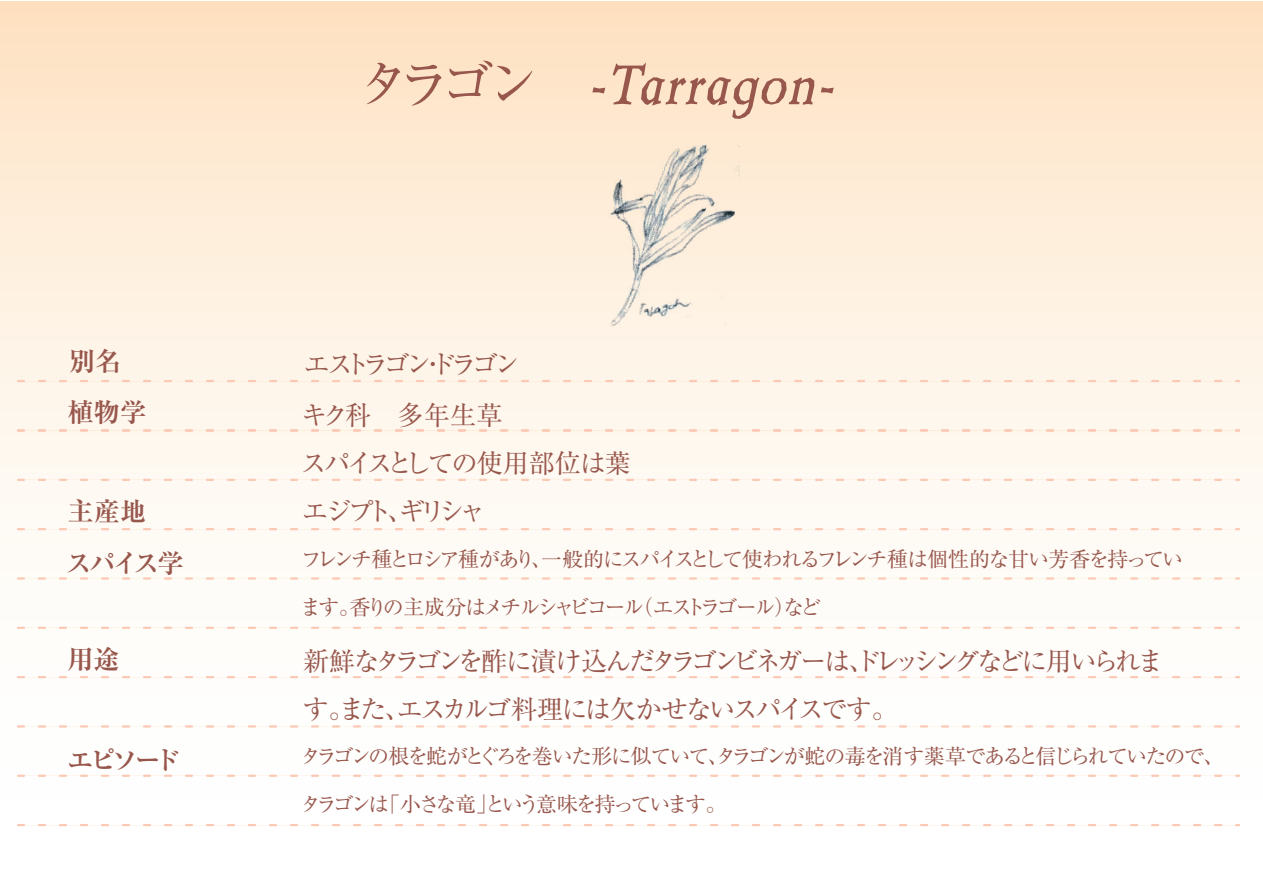
<style>
.page{position:relative;width:1263px;height:893px;background:#fff}
.page>*{position:absolute;margin:0;border:0;box-sizing:border-box;transform-origin:0 0}
.t1{font:italic 700 54px "Berylium";letter-spacing:.05em;color:#98574c}
.t2{font:26.25px/48px "Ryumin Pro";letter-spacing:-.145em;color:#98574c}
.t3{font:26.25px/48px "Ryumin Pro";letter-spacing:-.125em;color:#98574c}
.t4{font:700 26.25px/51.8px "Ryumin Pro";letter-spacing:-.095em;color:#98574c}
.t5{font:26.25px "Ryumin Pro";letter-spacing:-.215em;color:#98574c}
.t6{font:21px "Ryumin Pro";letter-spacing:-.115em;color:#98574c}
.t7{font:21px "Ryumin Pro";letter-spacing:-.15em;color:#98574c}
.s1{font-family:"Ryumin Pro";font-weight:400;font-style:normal}
</style>
<div class="page">
<div style="left:0;top:2px;width:1263px;height:891px;background:linear-gradient(to bottom,#fee6ca,#feffff)"></div>
<svg style="left:18px;top:479px;width:1221px;height:2px"></svg>
<svg style="left:18px;top:528px;width:1221px;height:2px"></svg>
<svg style="left:18px;top:577px;width:1221px;height:3px"></svg>
<svg style="left:18px;top:627px;width:1221px;height:2px"></svg>
<svg style="left:18px;top:676px;width:1221px;height:2px"></svg>
<svg style="left:18px;top:725px;width:1221px;height:2px"></svg>
<svg style="left:18px;top:775px;width:1221px;height:2px"></svg>
<svg style="left:18px;top:824px;width:1221px;height:2px"></svg>
<svg style="left:18px;top:380px;width:1221px;height:2px;background:#fde2d2"></svg>
<svg style="left:18px;top:429px;width:1221px;height:3px;background:#fde5d6"></svg>
<img style="left:602px;top:138px;width:137px;height:192px">
<h1 class="t1" style="left:357px;top:52px;width:478px"><span class="s1">タラゴン</span> -Tarragon-</h1>
<p class="t4" style="left:69px;top:334px;width:54px">別名</p>
<p class="t5" style="left:304px;top:344px;width:218px">エストラゴン・ドラゴン</p>
<p class="t4" style="left:68px;top:385px;width:80px">植物学</p>
<p class="t4" style="left:66px;top:484px;width:119px">主産地<br>スパイス学</p>
<p class="t4" style="left:67px;top:632px;width:54px">用途</p>
<p class="t4" style="left:67px;top:733px;width:115px">エピソード</p>
<p class="t3" style="left:301px;top:389px;width:332px">キク科　多年生草<br>スパイスとしての使用部位は葉エジプト、ギリシャ</p>
<p class="t6" style="left:301px;top:542px;width:884px">フレンチ種とロシア種があり、一般的にスパイスとして使われるフレンチ種は個性的な甘い芳香を持ってい</p>
<p class="t7" style="left:300px;top:590px;width:522px">ます。香りの主成分はメチルシャビコール（エストラゴール）など</p>
<p class="t2" style="left:303px;top:635px;width:862px">新鮮なタラゴンを酢に漬け込んだタラゴンビネガーは、ドレッシングなどに用いられます。また、エスカルゴ料理には欠かせないスパイスです。</p>
<p class="t6" style="left:300px;top:740px;width:926px">タラゴンの根を蛇がとぐろを巻いた形に似ていて、タラゴンが蛇の毒を消す薬草であると信じられていたので、</p>
<p class="t7" style="left:300px;top:788px;width:428px">タラゴンは「小さな竜」という意味を持っています。</p>
</div>
